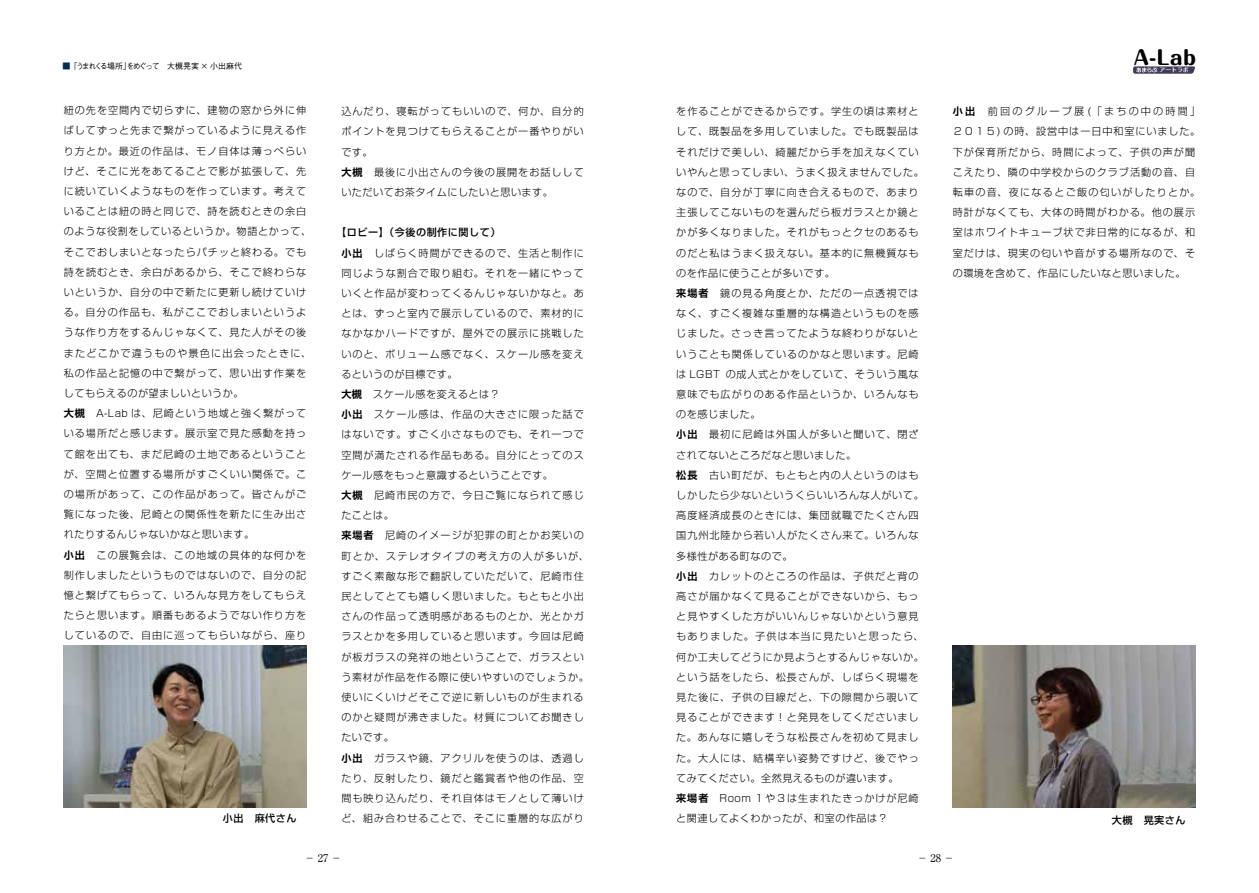
<style>
.page{position:relative;width:1259px;height:893px;background:#fff}
.page>*{position:absolute;margin:0;border:0;box-sizing:border-box;transform-origin:0 0}
.t1{font:800 19.5px "Maru Fo Pro";color:#000}
.t2{font:10.65px "Ryumin Pro";color:#000}
.t3{font:300 10.05px/20.2px "Shin Go Pro";letter-spacing:.1em;color:#000}
.t4{font:500 7.95px "Gothic BBB Pro";letter-spacing:-.145em;color:#000}
.t5{font:700 5.85px "Maru Fo Pro";color:#fff}
.s1{color:#002c58}
.s2{font-family:"Shin Go Pro De";font-weight:700}
.s3{font-weight:500}
</style>
<div class="page">
<svg style="left:1133px;top:66px;width:62px;height:8px"></svg>
<img style="left:64px;top:646px;width:242px;height:161px">
<img style="left:952px;top:646px;width:243px;height:162px">
<p class="t4" style="left:63px;top:60px;width:181px"><span class="s1">■</span>「うまれくる場所」をめぐって　大槻晃実 × 小出麻代</p>
<p class="t3" style="left:64px;top:99px;width:249px">紐の先を空間内で切らずに、建物の窓から外に伸ばしてずっと先まで繋がっているように見える作り方とか。最近の作品は、モノ自体は薄っぺらいけど、そこに光をあてることで影が拡張して、先に続いていくようなものを作っています。考えていることは紐の時と同じで、詩を読むときの余白のような役割をしているというか。物語とかって、そこでおしまいとなったらパチッと終わる。でも詩を読むとき、余白があるから、そこで終わらないというか、自分の中で新たに更新し続けていける。自分の作品も、私がここでおしまいというような作り方をするんじゃなくて、見た人がその後またどこかで違うものや景色に出会ったときに、私の作品と記憶の中で繋がって、思い出す作業をしてもらえるのが望ましいというか。<br><span class="s2">大槻</span>　A-Lab は、尼崎という地域と強く繋がっている場所だと感じます。展示室で見た感動を持って館を出ても、まだ尼崎の土地であるということが、空間と位置する場所がすごくいい関係で。この場所があって、この作品があって。皆さんがご覧になった後、尼崎との関係性を新たに生み出されたりするんじゃないかなと思います。<br><span class="s2">小出</span>　この展覧会は、この地域の具体的な何かを制作しましたというものではないので、自分の記憶と繋げてもらって、いろんな見方をしてもらえたらと思います。順番もあるようでない作り方をしているので、自由に巡ってもらいながら、座り</p>
<p class="t3" style="left:341px;top:100px;width:244px">込んだり、寝転がってもいいので、何か、自分的ポイントを見つけてもらえることが一番やりがいです。<br><span class="s2">大槻</span>　最後に小出さんの今後の展開をお話ししていただいてお茶タイムにしたいと思います。</p>
<p class="t3" style="left:341px;top:221px;width:249px;text-indent:-5px"><span class="s3">【ロビー】（今後の制作に関して）<br></span><span class="s2">小出</span>　しばらく時間ができるので、生活と制作に同じような割合で取り組む。それを一緒にやっていくと作品が変わってくるんじゃないかなと。あとは、ずっと室内で展示しているので、素材的になかなかハードですが、屋外での展示に挑戦したいのと、ボリューム感でなく、スケール感を変えるというのが目標です。<br><span class="s2">大槻</span>　スケール感を変えるとは？<br><span class="s2">小出</span>　スケール感は、作品の大きさに限った話ではないです。すごく小さなものでも、それ一つで空間が満たされる作品もある。自分にとってのスケール感をもっと意識するということです。<br><span class="s2">大槻</span>　尼崎市民の方で、今日ご覧になられて感じたことは。<br><span class="s2">来場者</span>　尼崎のイメージが犯罪の町とかお笑いの町とか、ステレオタイプの考え方の人が多いが、すごく素敵な形で翻訳していただいて、尼崎市住民としてとても嬉しく思いました。もともと小出さんの作品って透明感があるものとか、光とかガラスとかを多用していると思います。今回は尼崎が板ガラスの発祥の地ということで、ガラスという素材が作品を作る際に使いやすいのでしょうか。使いにくいけどそこで逆に新しいものが生まれるのかと疑問が沸きました。材質についてお聞きしたいです。<br><span class="s2">小出</span>　ガラスや鏡、アクリルを使うのは、透過したり、反射したり、鏡だと鑑賞者や他の作品、空間も映り込んだり、それ自体はモノとして薄いけど、組み合わせることで、そこに重層的な広がり</p>
<p class="t3" style="left:676px;top:100px;width:249px">を作ることができるからです。学生の頃は素材として、既製品を多用していました。でも既製品はそれだけで美しい、綺麗だから手を加えなくていいやんと思ってしまい、うまく扱えませんでした。なので、自分が丁寧に向き合えるもので、あまり主張してこないものを選んだら板ガラスとか鏡とかが多くなりました。それがもっとクセのあるものだと私はうまく扱えない。基本的に無機質なものを作品に使うことが多いです。<br><span class="s2">来場者</span>　鏡の見る角度とか、ただの一点透視ではなく、すごく複雑な重層的な構造というものを感じました。さっき言ってたような終わりがないということも関係しているのかなと思います。尼崎は LGBT の成人式とかをしていて、そういう風な意味でも広がりのある作品というか、いろんなものを感じました。<br><span class="s2">小出</span>　最初に尼崎は外国人が多いと聞いて、閉ざされてないところだなと思いました。<br><span class="s2">松長</span>　古い町だが、もともと内の人というのはもしかしたら少ないというくらいいろんな人がいて。高度経済成長のときには、集団就職でたくさん四国九州北陸から若い人がたくさん来て。いろんな多様性がある町なので。<br><span class="s2">小出</span>　カレットのところの作品は、子供だと背の高さが届かなくて見ることができないから、もっと見やすくした方がいいんじゃないかという意見もありました。子供は本当に見たいと思ったら、何か工夫してどうにか見ようとするんじゃないか。という話をしたら、松長さんが、しばらく現場を見た後に、子供の目線だと、下の隙間から覗いて見ることができます！と発見をしてくださいました。あんなに嬉しそうな松長さんを初めて見ました。大人には、結構辛い姿勢ですけど、後でやってみてください。全然見えるものが違います。<br><span class="s2">来場者</span>　Room １や３は生まれたきっかけが尼崎と関連してよくわかったが、和室の作品は？</p>
<h1 class="t1" style="left:1134px;top:42px;width:64px">A-Lab</h1>
<p class="t5" style="left:1159px;top:65px;width:31px">アートラボ</p>
<p class="t3" style="left:952px;top:100px;width:249px"><span class="s2">小出</span>　前回のグループ展 (「まちの中の時間」<br>２０１５) の時、設営中は一日中和室にいました。下が保育所だから、時間によって、子供の声が聞こえたり、隣の中学校からのクラブ活動の音、自転車の音、夜になるとご飯の匂いがしたりとか。時計がなくても、大体の時間がわかる。他の展示室はホワイトキューブ状で非日常的になるが、和室だけは、現実の匂いや音がする場所なので、その環境を含めて、作品にしたいなと思いました。</p>
<p class="t2" style="left:305px;top:850px;width:39px">－27－</p>
<p class="t2" style="left:917px;top:850px;width:39px">－28－</p>
</div>
